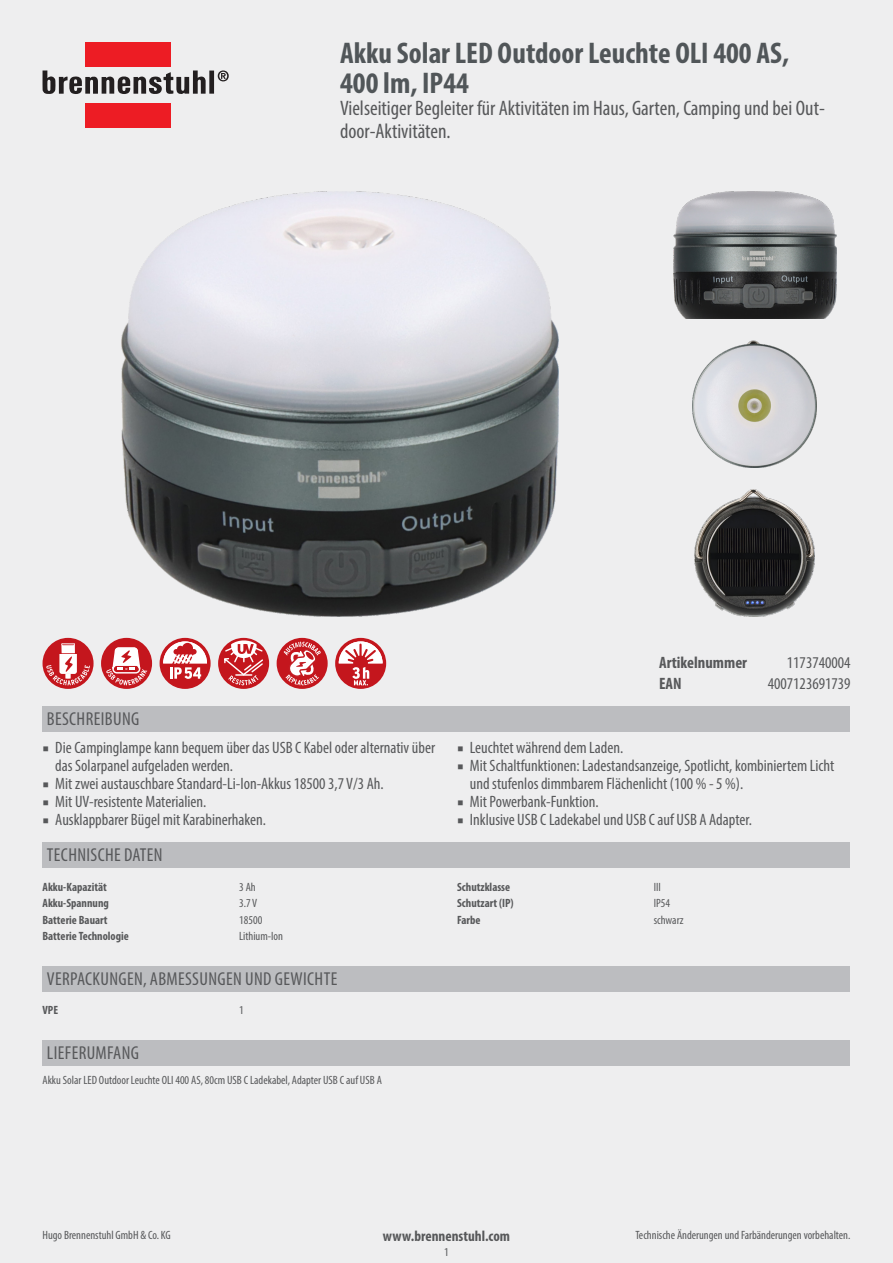
<style>
.page{position:relative;width:893px;height:1263px;background:#eeeeef}
.page>*{position:absolute;margin:0;border:0;box-sizing:border-box;transform-origin:0 0}
.t1{font:700 condensed 30px/30px "Myriad Pro";color:#515659}
.subtitle{font:condensed 21px/22.5px "Myriad Pro";color:#57585a}
.table_headline{font:condensed 18.75px "Myriad Pro";letter-spacing:.02em;color:#57585a}
.header_value{font:condensed 16.5px/18px "Myriad Pro";color:#57585a}
.header_key{font:700 condensed 16.5px "Myriad Pro";color:#57585a}
.footer_middle{font:700 condensed 15px "Myriad Pro";color:#57585a}
.techdata_key{font:700 condensed 12px "Myriad Pro";color:#57585a}
.scope_of_delivery{font:condensed 12px "Myriad Pro";color:#57585a}
.footer_right{font:condensed 12px "Myriad Pro";color:#57585a}
.techdata_value{font:condensed 12px "Myriad Pro";color:#57585a}
.footer_left{font:condensed 12px "Myriad Pro";color:#57585a}
.pageno{font:condensed 12px "Myriad Pro";color:#57585a}
.s1{font-family:"Minion Pro";font-stretch:normal}
</style>
<div class="page">
<img style="left:122px;top:191px;width:437px;height:426px">
<div style="left:85px;top:43px;width:86px;height:24px;background:#ed1c24"></div>
<div style="left:85px;top:103px;width:86px;height:25px;background:#ed1c24"></div>
<div style="left:209px;top:71px;width:5px;height:23px;background:#231f20"></div>
<svg style="left:43px;top:70px;width:163px;height:24px"></svg>
<svg style="left:218px;top:70px;width:11px;height:11px"></svg>
<img style="left:673px;top:191px;width:163px;height:128px">
<img style="left:693px;top:340px;width:124px;height:128px">
<img style="left:695px;top:489px;width:120px;height:128px">
<div style="left:43px;top:638px;width:51px;height:51px;background:#c4161d;border-radius:50%"></div>
<svg style="left:46px;top:643px;width:44px;height:42px"></svg>
<div style="left:101px;top:638px;width:51px;height:51px;background:#c4161d;border-radius:50%"></div>
<svg style="left:106px;top:647px;width:41px;height:42px"></svg>
<div style="left:160px;top:638px;width:51px;height:51px;background:#c4161d;border-radius:50%"></div>
<svg style="left:163px;top:641px;width:44px;height:38px"></svg>
<div style="left:218px;top:638px;width:51px;height:51px;background:#c4161d;border-radius:50%"></div>
<svg style="left:223px;top:639px;width:41px;height:46px"></svg>
<div style="left:277px;top:638px;width:51px;height:51px;background:#c4161d;border-radius:50%"></div>
<svg style="left:284px;top:642px;width:37px;height:43px"></svg>
<svg style="left:335px;top:638px;width:51px;height:51px"></svg>
<svg style="left:339px;top:641px;width:44px;height:44px"></svg>
<div style="left:43px;top:706px;width:807px;height:25px;background:#bcbdc0"></div>
<div style="left:43px;top:842px;width:807px;height:26px;background:#bcbdc0"></div>
<div style="left:43px;top:966px;width:807px;height:25px;background:#bcbdc0"></div>
<div style="left:43px;top:1040px;width:807px;height:25px;background:#bcbdc0"></div>
<p class="t1" style="left:340px;top:37px;width:450px">Akku Solar LED Outdoor Leuchte OLI 400 AS,<br>400 lm, IP44</p>
<p class="subtitle" style="left:340px;top:97px;width:486px">Vielseitiger Begleiter für Aktivitäten im Haus, Garten, Camping und bei Out&shy;door-Aktivitäten.</p>
<p class="table_headline" style="left:47px;top:707px;width:94px">BESCHREIBUNG</p>
<p class="header_value" style="left:55px;top:738px;width:381px;text-indent:-13px"><span class="s1">■</span> Die Campinglampe kann bequem über das USB C Kabel oder alternativ über das Solarpanel aufgeladen werden.</p>
<p class="header_value" style="left:43px;top:774px;width:343px"><span class="s1">■</span> Mit zwei austauschbare Standard-Li-Ion-Akkus 18500 3,7 V/3 Ah.</p>
<p class="header_value" style="left:43px;top:792px;width:165px"><span class="s1">■</span> Mit UV-resistente Materialien.</p>
<p class="header_value" style="left:43px;top:810px;width:225px"><span class="s1">■</span> Ausklappbarer Bügel mit Karabinerhaken.</p>
<p class="table_headline" style="left:47px;top:844px;width:117px">TECHNISCHE DATEN</p>
<p class="techdata_key" style="left:43px;top:879px;width:66px">Akku-Kapazität</p>
<p class="techdata_value" style="left:239px;top:879px;width:18px">3 Ah</p>
<p class="techdata_key" style="left:43px;top:896px;width:68px">Akku-Spannung</p>
<p class="techdata_value" style="left:239px;top:896px;width:20px">3.7 V</p>
<p class="techdata_key" style="left:43px;top:912px;width:67px">Batterie Bauart</p>
<p class="techdata_value" style="left:239px;top:913px;width:25px">18500</p>
<p class="techdata_key" style="left:43px;top:929px;width:88px">Batterie Technologie</p>
<p class="techdata_value" style="left:239px;top:929px;width:45px">Lithium-Ion</p>
<p class="table_headline" style="left:47px;top:967px;width:292px">VERPACKUNGEN, ABMESSUNGEN UND GEWICHTE</p>
<p class="techdata_key" style="left:43px;top:1003px;width:17px">VPE</p>
<p class="techdata_value" style="left:239px;top:1003px;width:6px">1</p>
<p class="table_headline" style="left:47px;top:1041px;width:94px">LIEFERUMFANG</p>
<p class="scope_of_delivery" style="left:43px;top:1073px;width:341px">Akku Solar LED Outdoor Leuchte OLI 400 AS, 80cm USB C Ladekabel, Adapter USB C auf USB A</p>
<p class="header_key" style="left:659px;top:652px;width:89px">Artikelnummer</p>
<p class="header_value" style="left:787px;top:653px;width:65px">1173740004</p>
<p class="header_key" style="left:659px;top:673px;width:24px">EAN</p>
<p class="header_value" style="left:768px;top:674px;width:84px">4007123691739</p>
<p class="header_value" style="left:457px;top:738px;width:168px"><span class="s1">■</span> Leuchtet während dem Laden.</p>
<p class="header_value" style="left:470px;top:756px;width:366px;text-indent:-13px"><span class="s1">■</span> Mit Schaltfunktionen: Ladestandsanzeige, Spotlicht, kombiniertem Licht und stufenlos dimmbarem Flächenlicht (100 % - 5 %).</p>
<p class="header_value" style="left:457px;top:792px;width:143px"><span class="s1">■</span> Mit Powerbank-Funktion.</p>
<p class="header_value" style="left:457px;top:810px;width:296px"><span class="s1">■</span> Inklusive USB C Ladekabel und USB C auf USB A Adapter.</p>
<p class="techdata_key" style="left:457px;top:879px;width:55px">Schutzklasse</p>
<p class="techdata_value" style="left:654px;top:879px;width:9px">III</p>
<p class="techdata_key" style="left:457px;top:896px;width:58px">Schutzart (IP)</p>
<p class="techdata_value" style="left:654px;top:896px;width:18px">IP54</p>
<p class="techdata_key" style="left:457px;top:912px;width:25px">Farbe</p>
<p class="techdata_value" style="left:654px;top:913px;width:31px">schwarz</p>
<p class="footer_left" style="left:43px;top:1228px;width:130px">Hugo Brennenstuhl GmbH &amp; Co. KG</p>
<p class="footer_right" style="left:635px;top:1228px;width:216px">Technische Änderungen und Farbänderungen vorbehalten.</p>
<p class="footer_middle" style="left:383px;top:1227px;width:129px">www.brennenstuhl.com</p>
<p class="pageno" style="left:444px;top:1245px;width:6px">1</p>
</div>
